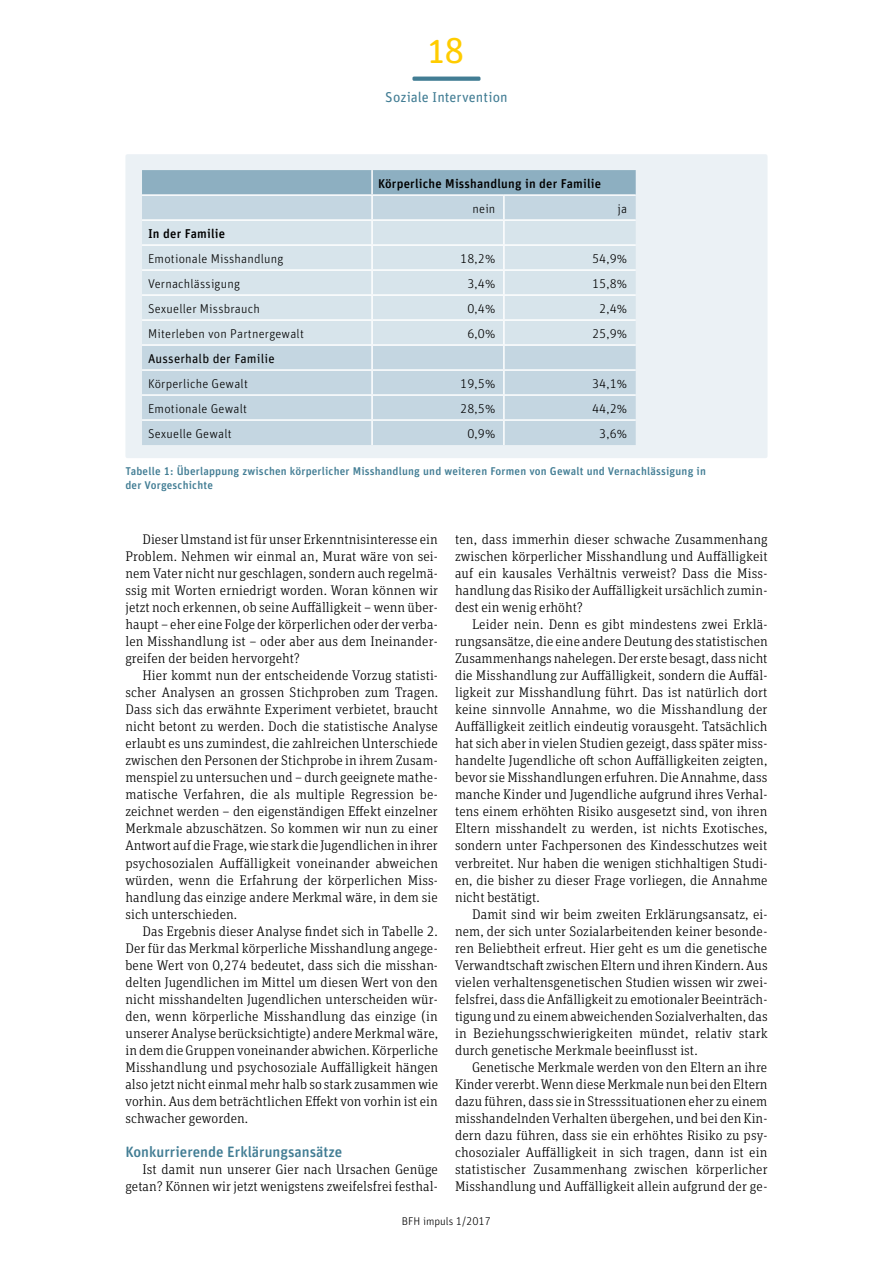
<style>
.page{position:relative;width:893px;height:1263px;background:#fff}
.page>*{position:absolute;margin:0;border:0;box-sizing:border-box;transform-origin:0 0}
.t1{font:36px "Unit Rounded Pro";color:#fc0}
.t2{font:500 15px "Unit Rounded Pro";color:#427d94}
.t3{font:14.25px "Unit Rounded Pro";color:#427d94}
.t4{font:300 13.95px/17px "Unit Slab Pro";letter-spacing:.005em;color:#000;text-align:justify}
.t5{font:300 12.75px "Unit Rounded Pro";letter-spacing:.015em;color:#000}
.t6{font:500 12.75px "Unit Rounded Pro";letter-spacing:.015em;color:#000}
.t7{font:12.75px "Unit Rounded Pro";letter-spacing:.015em;color:#000}
.t8{font:500 11.25px/13.6px "Unit Rounded Pro";letter-spacing:.015em;color:#427d94}
.t9{font:300 11.25px "Unit Rounded Pro";color:#000}
</style>
<div class="page">
<svg style="left:412px;top:77px;width:68px;height:4px"></svg>
<div style="left:125px;top:154px;width:642px;height:304px;background:#ebf1f5;border-radius:2px"></div>
<svg style="left:142px;top:170px;width:494px;height:49px;background:#a8c2d0"></svg>
<div style="left:142px;top:221px;width:494px;height:123px;background:#d7e4eb"></div>
<div style="left:142px;top:346px;width:494px;height:99px;background:#c4d6e1"></div>
<hr style="left:371px;top:170px;width:2px;height:24px;background:#fff">
<hr style="left:142px;top:194px;width:230px;height:2px;background:#fff">
<hr style="left:372px;top:194px;width:132px;height:2px;background:#fff">
<hr style="left:371px;top:196px;width:2px;height:23px;background:#fff">
<hr style="left:504px;top:194px;width:132px;height:2px;background:#fff">
<hr style="left:503px;top:196px;width:2px;height:23px;background:#fff">
<hr style="left:142px;top:219px;width:230px;height:2px;background:#fff">
<hr style="left:372px;top:219px;width:132px;height:2px;background:#fff">
<hr style="left:371px;top:221px;width:2px;height:23px;background:#fff">
<hr style="left:504px;top:219px;width:132px;height:2px;background:#fff">
<hr style="left:503px;top:221px;width:2px;height:23px;background:#fff">
<hr style="left:142px;top:244px;width:230px;height:2px;background:#fff">
<hr style="left:372px;top:244px;width:132px;height:2px;background:#fff">
<hr style="left:371px;top:246px;width:2px;height:23px;background:#fff">
<hr style="left:504px;top:244px;width:132px;height:2px;background:#fff">
<hr style="left:503px;top:246px;width:2px;height:23px;background:#fff">
<hr style="left:142px;top:269px;width:230px;height:2px;background:#fff">
<hr style="left:372px;top:269px;width:132px;height:2px;background:#fff">
<hr style="left:371px;top:271px;width:2px;height:23px;background:#fff">
<hr style="left:504px;top:269px;width:132px;height:2px;background:#fff">
<hr style="left:503px;top:271px;width:2px;height:23px;background:#fff">
<hr style="left:142px;top:294px;width:230px;height:2px;background:#fff">
<hr style="left:372px;top:294px;width:132px;height:2px;background:#fff">
<hr style="left:371px;top:296px;width:2px;height:23px;background:#fff">
<hr style="left:504px;top:294px;width:132px;height:2px;background:#fff">
<hr style="left:503px;top:296px;width:2px;height:23px;background:#fff">
<hr style="left:142px;top:319px;width:230px;height:2px;background:#fff">
<hr style="left:372px;top:319px;width:132px;height:2px;background:#fff">
<hr style="left:371px;top:321px;width:2px;height:23px;background:#fff">
<hr style="left:504px;top:319px;width:132px;height:2px;background:#fff">
<hr style="left:503px;top:321px;width:2px;height:23px;background:#fff">
<hr style="left:142px;top:344px;width:230px;height:2px;background:#fff">
<hr style="left:372px;top:344px;width:132px;height:2px;background:#fff">
<hr style="left:371px;top:346px;width:2px;height:23px;background:#fff">
<hr style="left:504px;top:344px;width:132px;height:2px;background:#fff">
<hr style="left:503px;top:346px;width:2px;height:23px;background:#fff">
<hr style="left:142px;top:369px;width:230px;height:2px;background:#fff">
<hr style="left:372px;top:369px;width:132px;height:2px;background:#fff">
<hr style="left:371px;top:371px;width:2px;height:23px;background:#fff">
<hr style="left:504px;top:369px;width:132px;height:2px;background:#fff">
<hr style="left:503px;top:371px;width:2px;height:23px;background:#fff">
<hr style="left:142px;top:394px;width:230px;height:2px;background:#fff">
<hr style="left:372px;top:394px;width:132px;height:2px;background:#fff">
<hr style="left:371px;top:396px;width:2px;height:23px;background:#fff">
<hr style="left:504px;top:394px;width:132px;height:2px;background:#fff">
<hr style="left:503px;top:396px;width:2px;height:23px;background:#fff">
<hr style="left:142px;top:419px;width:230px;height:2px;background:#fff">
<hr style="left:372px;top:419px;width:132px;height:2px;background:#fff">
<hr style="left:371px;top:421px;width:2px;height:24px;background:#fff">
<hr style="left:504px;top:419px;width:132px;height:2px;background:#fff">
<hr style="left:503px;top:421px;width:2px;height:24px;background:#fff">
<h1 class="t1" style="left:428px;top:25px;width:38px">18</h1>
<p class="t3" style="left:385px;top:87px;width:124px">Soziale Intervention</p>
<p class="t6" style="left:378px;top:174px;width:225px">Körperliche Misshandlung in der Familie</p>
<p class="t5" style="left:472px;top:200px;width:24px">nein</p>
<p class="t5" style="left:617px;top:200px;width:11px">ja</p>
<p class="t6" style="left:148px;top:224px;width:79px">In der Familie</p>
<p class="t5" style="left:148px;top:250px;width:137px">Emotionale Misshandlung</p>
<p class="t5" style="left:460px;top:250px;width:37px">18,2%</p>
<p class="t5" style="left:592px;top:250px;width:37px">54,9%</p>
<p class="t5" style="left:148px;top:275px;width:93px">Vernachlässigung</p>
<p class="t5" style="left:467px;top:275px;width:29px">3,4%</p>
<p class="t5" style="left:592px;top:275px;width:37px">15,8%</p>
<p class="t5" style="left:148px;top:300px;width:113px">Sexueller Missbrauch</p>
<p class="t5" style="left:467px;top:300px;width:29px">0,4%</p>
<p class="t5" style="left:599px;top:300px;width:29px">2,4%</p>
<p class="t5" style="left:148px;top:325px;width:157px">Miterleben von Partnergewalt</p>
<p class="t5" style="left:467px;top:325px;width:29px">6,0%</p>
<p class="t5" style="left:592px;top:325px;width:37px">25,9%</p>
<p class="t7" style="left:148px;top:349px;width:128px">Ausserhalb der Familie</p>
<p class="t5" style="left:148px;top:375px;width:101px">Körperliche Gewalt</p>
<p class="t5" style="left:460px;top:375px;width:37px">19,5%</p>
<p class="t5" style="left:592px;top:375px;width:37px">34,1%</p>
<p class="t5" style="left:148px;top:400px;width:101px">Emotionale Gewalt</p>
<p class="t5" style="left:460px;top:400px;width:37px">28,5%</p>
<p class="t5" style="left:592px;top:400px;width:37px">44,2%</p>
<p class="t5" style="left:148px;top:425px;width:85px">Sexuelle Gewalt</p>
<p class="t5" style="left:467px;top:425px;width:29px">0,9%</p>
<p class="t5" style="left:599px;top:425px;width:29px">3,6%</p>
<p class="t8" style="left:125px;top:464px;width:582px">Tabelle 1: Überlappung zwischen körperlicher Misshandlung und weiteren Formen von Gewalt und Vernachlässigung in der Vorgeschichte</p>
<p class="t4" style="left:125px;top:531px;width:314px;text-indent:17px">Dieser Umstand ist für unser Erkenntnisinteresse ein Problem. Nehmen wir einmal an, Murat wäre von sei&shy;nem Vater nicht nur geschlagen, sondern auch regelmä&shy;ssig mit Worten erniedrigt worden. Woran können wir jetzt noch erkennen, ob seine Auffälligkeit – wenn über&shy;haupt – eher eine Folge der körperlichen oder der verba&shy;len Misshandlung ist – oder aber aus dem Ineinander&shy;greifen der beiden hervorgeht?</p>
<p class="t4" style="left:125px;top:667px;width:314px;text-indent:17px">Hier kommt nun der entscheidende Vorzug statisti&shy;scher Analysen an grossen Stichproben zum Tragen.<br>Dass sich das erwähnte Experiment verbietet, braucht nicht betont zu werden. Doch die statistische Analyse erlaubt es uns zumindest, die zahlreichen Unterschiede zwischen den Personen der Stichprobe in ihrem Zusam&shy;menspiel zu untersuchen und – durch geeignete mathe&shy;matische Verfahren, die als multiple Regression be&shy;zeichnet werden – den eigenständigen Effekt einzelner Merkmale abzuschätzen. So kommen wir nun zu einer Antwort auf die Frage, wie stark die Jugendlichen in ihrer psychosozialen Auffälligkeit voneinander abweichen würden, wenn die Erfahrung der körperlichen Miss&shy;handlung das einzige andere Merkmal wäre, in dem sie sich unterschieden.</p>
<p class="t4" style="left:125px;top:922px;width:314px;text-indent:17px">Das Ergebnis dieser Analyse findet sich in Tabelle 2.<br>Der für das Merkmal körperliche Misshandlung angege&shy;bene Wert von 0,274 bedeutet, dass sich die misshan&shy;delten Jugendlichen im Mittel um diesen Wert von den nicht misshandelten Jugendlichen unterscheiden wür&shy;den, wenn körperliche Misshandlung das einzige (in unserer Analyse berücksichtigte) andere Merkmal wäre, in dem die Gruppen voneinander abwichen. Körperliche Misshandlung und psychosoziale Auffälligkeit hängen also jetzt nicht einmal mehr halb so stark zusammen wie vorhin. Aus dem beträchtlichen Effekt von vorhin ist ein schwacher geworden.</p>
<p class="t2" style="left:125px;top:1141px;width:218px">Konkurrierende Erklärungsansätze</p>
<p class="t4" style="left:125px;top:1160px;width:314px;text-align:right">Ist damit nun unserer Gier nach Ursachen Genüge getan? Können wir jetzt wenigstens zweifelsfrei festhal-</p>
<p class="t4" style="left:455px;top:531px;width:314px">ten, dass immerhin dieser schwache Zusammenhang zwischen körperlicher Misshandlung und Auffälligkeit auf ein kausales Verhältnis verweist? Dass die Miss&shy;handlung das Risiko der Auffälligkeit ursächlich zumin&shy;dest ein wenig erhöht?</p>
<p class="t4" style="left:455px;top:616px;width:314px;text-indent:17px">Leider nein. Denn es gibt mindestens zwei Erklä&shy;rungsansätze, die eine andere Deutung des statistischen Zusammenhangs nahelegen. Der erste besagt, dass nicht die Misshandlung zur Auffälligkeit, sondern die Auffäl&shy;ligkeit zur Misshandlung führt. Das ist natürlich dort keine sinnvolle Annahme, wo die Misshandlung der Auffälligkeit zeitlich eindeutig vorausgeht. Tatsächlich hat sich aber in vielen Studien gezeigt, dass später miss&shy;handelte Jugendliche oft schon Auffälligkeiten zeigten, bevor sie Misshandlungen erfuhren. Die Annahme, dass manche Kinder und Jugendliche aufgrund ihres Verhal&shy;tens einem erhöhten Risiko ausgesetzt sind, von ihren Eltern misshandelt zu werden, ist nichts Exotisches, sondern unter Fachpersonen des Kindesschutzes weit verbreitet. Nur haben die wenigen stichhaltigen Studi&shy;en, die bisher zu dieser Frage vorliegen, die Annahme nicht bestätigt.</p>
<p class="t4" style="left:455px;top:905px;width:314px;text-indent:17px">Damit sind wir beim zweiten Erklärungsansatz, ei&shy;nem, der sich unter Sozialarbeitenden keiner besonde&shy;ren Beliebtheit erfreut. Hier geht es um die genetische Verwandtschaft zwischen Eltern und ihren Kindern. Aus vielen verhaltensgenetischen Studien wissen wir zwei&shy;felsfrei, dass die Anfälligkeit zu emotionaler Beeinträch&shy;tigung und zu einem abweichenden Sozialverhalten, das in Beziehungsschwierigkeiten mündet, relativ stark durch genetische Merkmale beeinflusst ist.</p>
<p class="t4" style="left:455px;top:1058px;width:314px;text-indent:17px">Genetische Merkmale werden von den Eltern an ihre Kinder vererbt. Wenn diese Merkmale nun bei den Eltern dazu führen, dass sie in Stresssituationen eher zu einem misshandelnden Verhalten übergehen, und bei den Kin&shy;dern dazu führen, dass sie ein erhöhtes Risiko zu psy&shy;chosozialer Auffälligkeit in sich tragen, dann ist ein statistischer Zusammenhang zwischen körperlicher Misshandlung und Auffälligkeit allein aufgrund der ge-</p>
<p class="t9" style="left:402px;top:1213px;width:91px">BFH impuls 1/2017</p>
</div>
